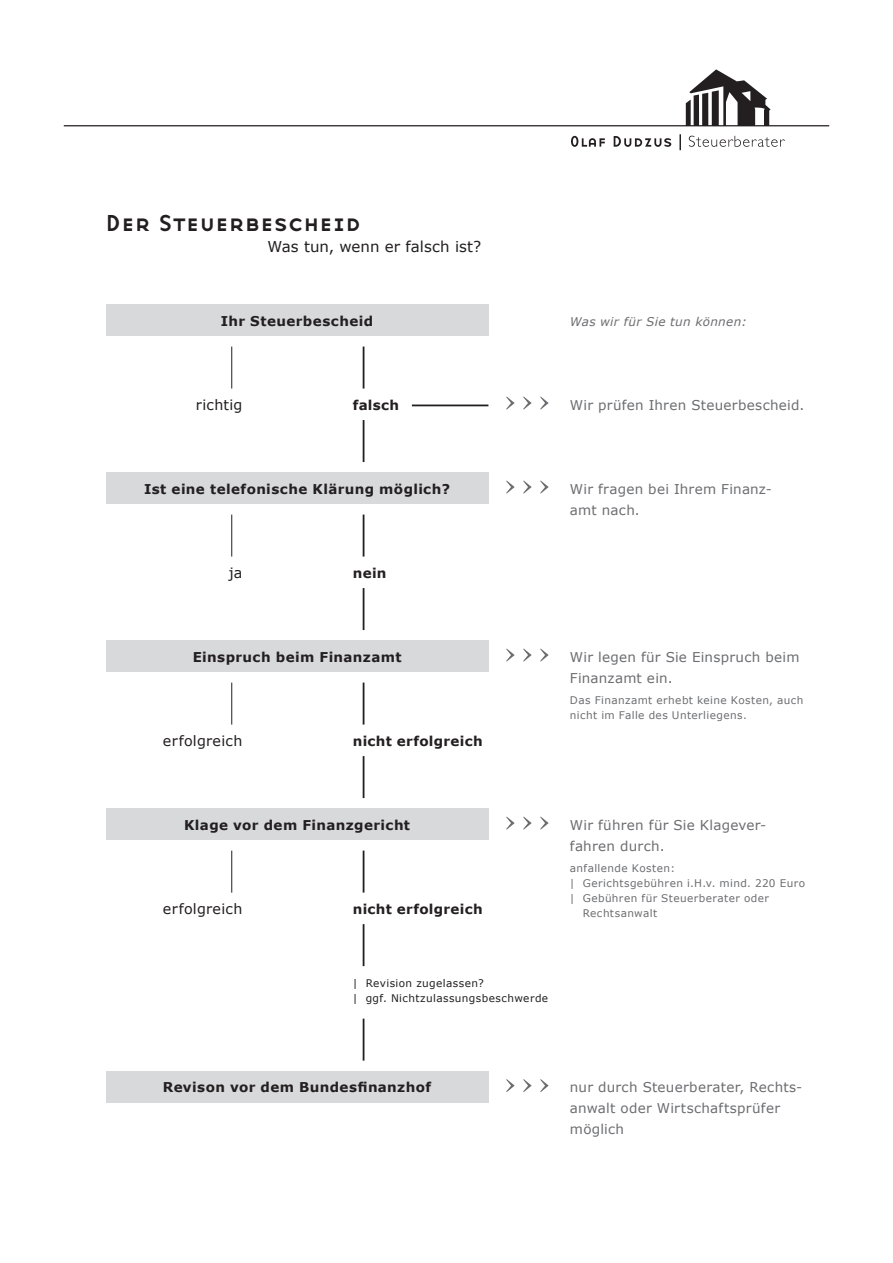
<style>
.page{position:relative;width:893px;height:1263px;background:#fff}
.page>*{position:absolute;margin:0;border:0;box-sizing:border-box;transform-origin:0 0}
.t1{font:24px "Base Nine Small Caps";color:#231f20}
.t2{font:15px "Verdana";letter-spacing:.005em;color:#231f20}
.t3{font:14.25px "Verdana";letter-spacing:.02em;color:#231f20}
.t4{font:13.5px/21px "Verdana";letter-spacing:.02em;color:#6c6d70}
.t5{font:700 13.5px "Verdana";letter-spacing:.025em;color:#231f20}
.t6{font:italic 12px "Verdana";letter-spacing:.03em;color:#6c6d70}
.t7{font:10.5px/15px "Verdana";letter-spacing:.04em;color:#6c6d70}
.t8{font:10.5px/15px "Verdana";letter-spacing:.04em;color:#231f20}
</style>
<div class="page">
<div style="left:106px;top:305px;width:382px;height:31px;background:#d8d9db"></div>
<div style="left:106px;top:473px;width:382px;height:31px;background:#d8d9db"></div>
<div style="left:106px;top:641px;width:382px;height:31px;background:#d8d9db"></div>
<div style="left:106px;top:809px;width:382px;height:31px;background:#d8d9db"></div>
<div style="left:106px;top:1071px;width:382px;height:32px;background:#d8d9db"></div>
<hr style="left:231px;top:346px;width:1px;height:42px;background:#231f20">
<hr style="left:363px;top:346px;width:1px;height:42px;background:#231f20">
<hr style="left:363px;top:420px;width:1px;height:42px;background:#231f20">
<hr style="left:231px;top:514px;width:1px;height:42px;background:#231f20">
<hr style="left:363px;top:514px;width:1px;height:42px;background:#231f20">
<hr style="left:363px;top:588px;width:1px;height:42px;background:#231f20">
<hr style="left:231px;top:682px;width:1px;height:42px;background:#231f20">
<hr style="left:363px;top:682px;width:1px;height:42px;background:#231f20">
<hr style="left:363px;top:756px;width:1px;height:42px;background:#231f20">
<hr style="left:231px;top:850px;width:1px;height:42px;background:#231f20">
<hr style="left:363px;top:850px;width:1px;height:42px;background:#231f20">
<hr style="left:363px;top:924px;width:1px;height:42px;background:#231f20">
<hr style="left:363px;top:1018px;width:1px;height:42px;background:#231f20">
<hr style="left:412px;top:404px;width:76px;height:2px;background:#231f20">
<svg style="left:506px;top:396px;width:9px;height:14px"></svg>
<svg style="left:523px;top:396px;width:9px;height:14px"></svg>
<svg style="left:540px;top:396px;width:9px;height:14px"></svg>
<svg style="left:506px;top:480px;width:9px;height:14px"></svg>
<svg style="left:523px;top:480px;width:9px;height:14px"></svg>
<svg style="left:540px;top:480px;width:9px;height:14px"></svg>
<svg style="left:506px;top:648px;width:9px;height:13px"></svg>
<svg style="left:523px;top:648px;width:9px;height:13px"></svg>
<svg style="left:540px;top:648px;width:9px;height:13px"></svg>
<svg style="left:506px;top:816px;width:9px;height:13px"></svg>
<svg style="left:523px;top:816px;width:9px;height:13px"></svg>
<svg style="left:540px;top:816px;width:9px;height:13px"></svg>
<svg style="left:506px;top:1079px;width:9px;height:13px"></svg>
<svg style="left:523px;top:1079px;width:9px;height:13px"></svg>
<svg style="left:540px;top:1079px;width:9px;height:13px"></svg>
<svg style="left:571px;top:134px;width:110px;height:16px"></svg>
<svg style="left:689px;top:136px;width:96px;height:11px"></svg>
<svg style="left:64px;top:69px;width:765px;height:57px"></svg>
<h1 class="t1" style="left:105px;top:206px;width:258px">Der Steuerbescheid</h1>
<p class="t2" style="left:267px;top:237px;width:215px">Was tun, wenn er falsch ist?</p>
<p class="t5" style="left:221px;top:312px;width:154px">Ihr Steuerbescheid</p>
<p class="t6" style="left:570px;top:314px;width:179px">Was wir für Sie tun können:</p>
<p class="t3" style="left:196px;top:395px;width:48px">richtig</p>
<p class="t5" style="left:353px;top:396px;width:48px">falsch</p>
<p class="t5" style="left:144px;top:480px;width:308px">Ist eine telefonische Klärung möglich?</p>
<p class="t3" style="left:229px;top:563px;width:15px">ja</p>
<p class="t5" style="left:353px;top:564px;width:35px">nein</p>
<p class="t5" style="left:193px;top:648px;width:210px">Einspruch beim Finanzamt</p>
<p class="t3" style="left:163px;top:731px;width:81px">erfolgreich</p>
<p class="t5" style="left:353px;top:732px;width:131px">nicht erfolgreich</p>
<p class="t4" style="left:570px;top:394px;width:236px">Wir prüfen Ihren Steuerbescheid.</p>
<p class="t4" style="left:570px;top:478px;width:203px">Wir fragen bei Ihrem Finanz&shy;amt nach.</p>
<p class="t4" style="left:570px;top:646px;width:231px">Wir legen für Sie Einspruch beim<br>Finanzamt ein.</p>
<p class="t7" style="left:570px;top:692px;width:235px">Das Finanzamt erhebt keine Kosten, auch nicht im Falle des Unterliegens.</p>
<p class="t5" style="left:184px;top:816px;width:228px">Klage vor dem Finanzgericht</p>
<p class="t3" style="left:163px;top:899px;width:81px">erfolgreich</p>
<p class="t5" style="left:353px;top:900px;width:131px">nicht erfolgreich</p>
<p class="t4" style="left:570px;top:814px;width:198px">Wir führen für Sie Klagever&shy;fahren durch.</p>
<p class="t7" style="left:570px;top:860px;width:107px">anfallende Kosten:</p>
<p class="t7" style="left:570px;top:875px;width:237px">| Gerichtsgebühren i.H.v. mind. 220 Euro</p>
<p class="t7" style="left:570px;top:890px;width:201px">| Gebühren für Steuerberater oder</p>
<p class="t7" style="left:583px;top:905px;width:76px">Rechtsanwalt</p>
<p class="t8" style="left:353px;top:975px;width:197px">| Revision zugelassen?<br>| ggf. Nichtzulassungsbeschwerde</p>
<p class="t5" style="left:163px;top:1078px;width:270px">Revison vor dem Bundesfinanzhof</p>
<p class="t4" style="left:570px;top:1076px;width:234px">nur durch Steuerberater, Rechts&shy;anwalt oder Wirtschaftsprüfer möglich</p>
</div>
